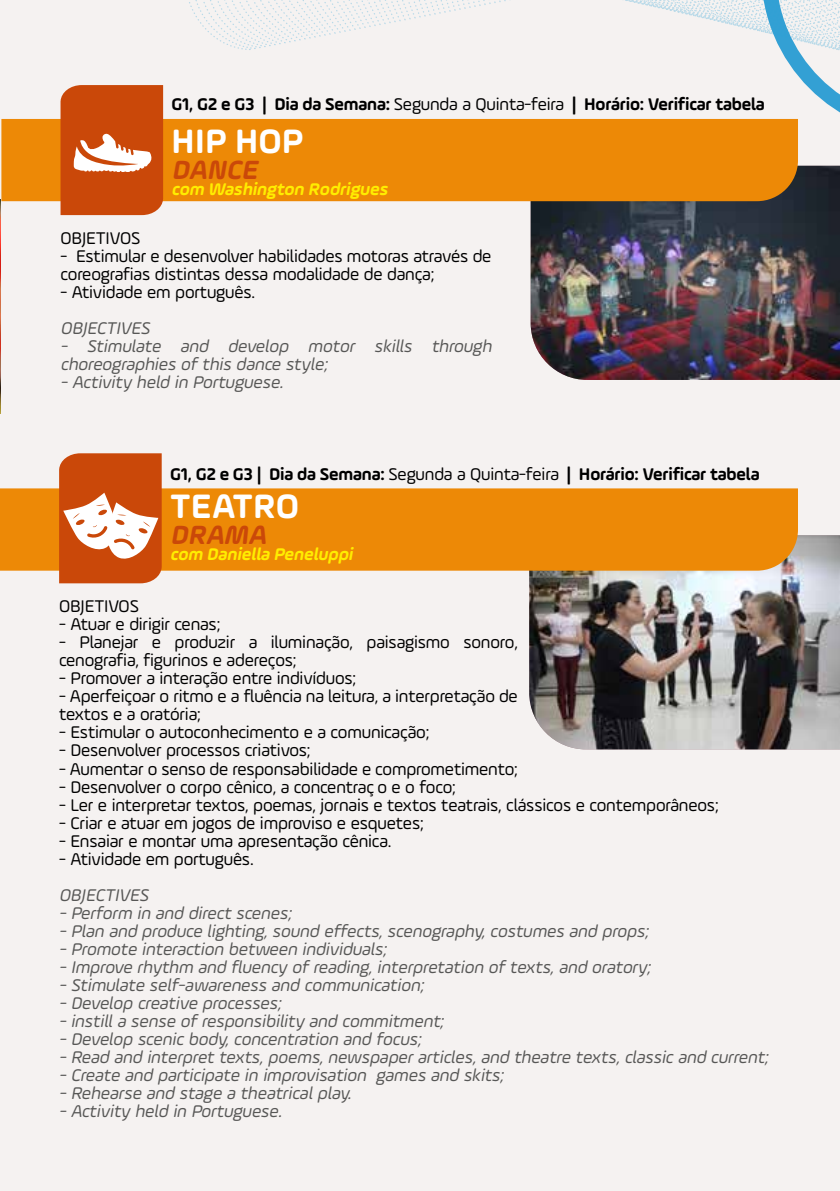
<style>
.page{position:relative;width:840px;height:1191px;background:#fff}
.page>*{position:absolute;margin:0;border:0;box-sizing:border-box;transform-origin:0 0}
.t1{font:700 36px "Ample Soft";color:#fff}
.t2{font:italic 700 28px "Ample Soft";color:#ca4809}
.t3{font:18px/18px "Ample Soft";letter-spacing:-.01em;color:#000}
.t4{font:italic 18px/18px "Ample Soft";color:#575756}
.t5{font:700 18px "Ample Soft";letter-spacing:-.01em;color:#000}
.t6{font:italic 700 18px "Ample Soft";color:#ffed00}
.s1{font-weight:400}
</style>
<div class="page">
<div style="left:0;top:0;width:839px;height:1191px;background:#f5f2f1"></div>
<img style="left:530px;top:166px;width:309px;height:214px">
<div style="left:1px;top:119px;width:796px;height:82px;background:#ed8906"></div>
<svg style="left:60px;top:85px;width:103px;height:130px"></svg>
<img style="left:0;top:200px;width:1px;height:214px">
<img style="left:529px;top:535px;width:310px;height:214px">
<div style="left:0;top:488px;width:797px;height:82px;background:#ed8906"></div>
<svg style="left:59px;top:453px;width:103px;height:130px"></svg>
<p class="t5" style="left:171px;top:93px;width:594px">G1, G2 e G3 | Dia da Semana: <span class="s1">Segunda a Quinta-feira</span> | Horário: Verificar tabela</p>
<h1 class="t1" style="left:171px;top:119px;width:134px">HIP HOP</h1>
<h2 class="t2" style="left:171px;top:153px;width:93px">DANCE</h2>
<p class="t6" style="left:171px;top:178px;width:221px">com Washington Rodrigues</p>
<p class="t3" style="left:60px;top:229px;width:81px">OBJETIVOS</p>
<p class="t3" style="left:60px;top:247px;width:432px">- Estimular e desenvolver habilidades motoras através de coreografias distintas dessa modalidade de dança;</p>
<p class="t3" style="left:60px;top:283px;width:196px">- Atividade em português.</p>
<p class="t4" style="left:60px;top:319px;width:94px">OBJ ECTIVES</p>
<p class="t4" style="left:60px;top:337px;width:436px">- Stimulate and develop motor skills through choreographies of this dance style;</p>
<p class="t4" style="left:60px;top:373px;width:228px">- Activity held in Portuguese.</p>
<p class="t5" style="left:170px;top:462px;width:590px">G1, G2 e G3 | Dia da Semana: <span class="s1">Segunda a Quinta-feira</span> | Horário: Verificar tabela</p>
<h1 class="t1" style="left:170px;top:484px;width:131px">TEATRO</h1>
<h2 class="t2" style="left:170px;top:518px;width:103px">DRAMA</h2>
<p class="t6" style="left:170px;top:543px;width:188px">com Daniella Peneluppi</p>
<p class="t3" style="left:59px;top:597px;width:81px">OBJETIVOS</p>
<p class="t3" style="left:59px;top:615px;width:163px">- Atuar e dirigir cenas;</p>
<p class="t3" style="left:59px;top:633px;width:460px">- Planejar e produzir a iluminação, paisagismo sonoro, cenografia, figurinos e adereços;</p>
<p class="t3" style="left:59px;top:669px;width:298px">- Promover a interação entre indivíduos;</p>
<p class="t3" style="left:59px;top:687px;width:460px">- Aperfeiçoar o ritmo e a fluência na leitura, a interpretação de textos e a oratória;</p>
<p class="t3" style="left:59px;top:723px;width:371px">- Estimular o autoconhecimento e a comunicação;</p>
<p class="t3" style="left:59px;top:741px;width:253px">- Desenvolver processos criativos;</p>
<p class="t3" style="left:59px;top:759px;width:460px">- Aumentar o senso de responsabilidade e comprometimento;</p>
<p class="t3" style="left:59px;top:777px;width:398px">- Desenvolver o corpo cênico, a concentraçāo e o foco;</p>
<p class="t3" style="left:59px;top:795px;width:660px">- Ler e interpretar textos, poemas, jornais e textos teatrais, clássicos e contemporâneos;</p>
<p class="t3" style="left:59px;top:813px;width:366px">- Criar e atuar em jogos de improviso e esquetes;</p>
<p class="t3" style="left:59px;top:831px;width:334px">- Ensaiar e montar uma apresentação cênica.</p>
<p class="t3" style="left:59px;top:849px;width:196px">- Atividade em português.</p>
<p class="t4" style="left:59px;top:885px;width:94px">OBJ ECTIVES</p>
<p class="t4" style="left:59px;top:903px;width:237px">- Perform in and direct scenes;</p>
<p class="t4" style="left:59px;top:921px;width:594px">- Plan and produce lighting, sound effects, scenography, costumes and props;</p>
<p class="t4" style="left:59px;top:939px;width:332px">- Promote interaction between individuals;</p>
<p class="t4" style="left:59px;top:957px;width:596px">- Improve rhythm and fluency of reading, interpretation of texts, and oratory;</p>
<p class="t4" style="left:59px;top:975px;width:369px">- Stimulate self-awareness and communication;</p>
<p class="t4" style="left:59px;top:993px;width:227px">- Develop creative processes;</p>
<p class="t4" style="left:59px;top:1011px;width:389px">- instill a sense of responsibility and commitment;</p>
<p class="t4" style="left:59px;top:1029px;width:367px">- Develop scenic body, concentration and focus;</p>
<p class="t4" style="left:59px;top:1047px;width:713px">- Read and interpret texts, poems, newspaper articles, and theatre texts, classic and current;</p>
<p class="t4" style="left:59px;top:1065px;width:449px">- Create and participate in improvisation games and skits;</p>
<p class="t4" style="left:59px;top:1083px;width:297px">- Rehearse and stage a theatrical play.</p>
<p class="t4" style="left:59px;top:1101px;width:228px">- Activity held in Portuguese.</p>
</div>
